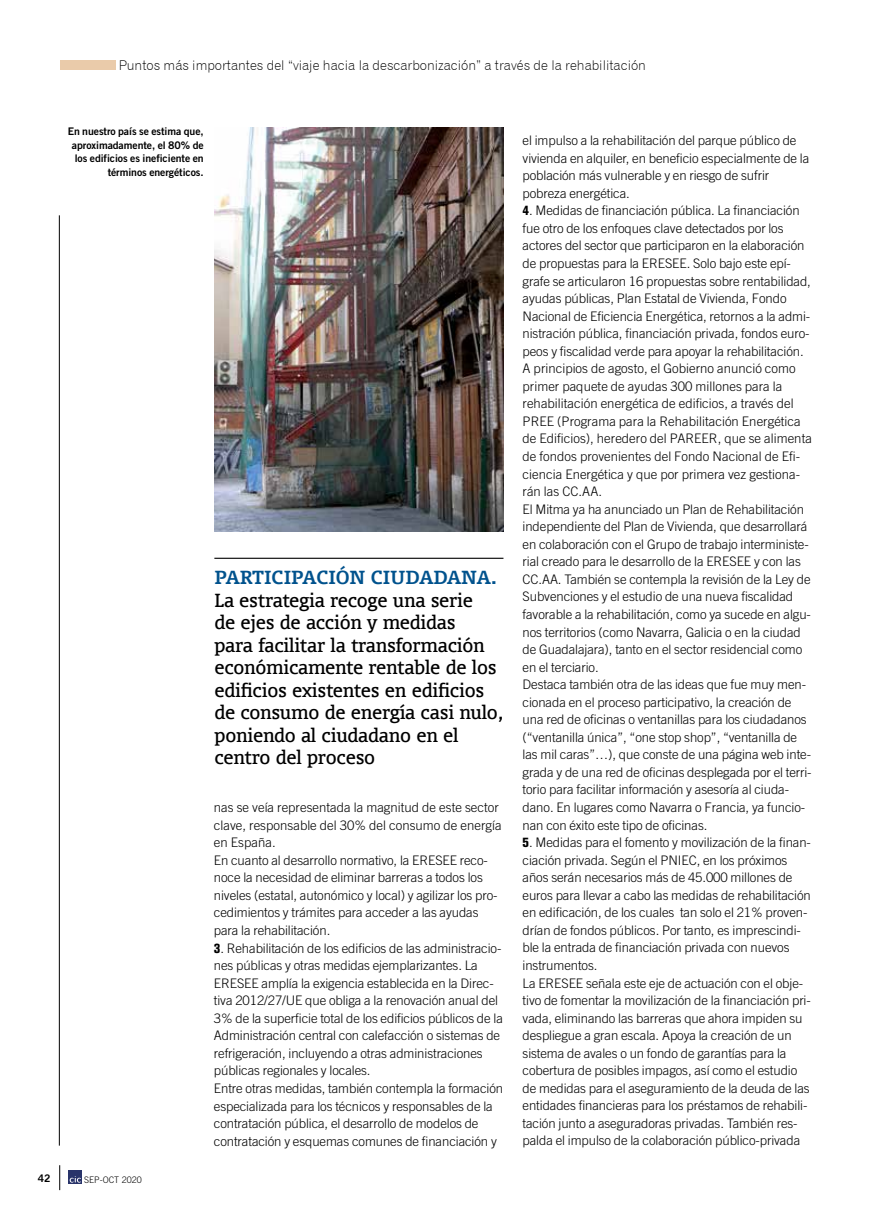
<style>
.page{position:relative;width:893px;height:1212px;background:#fff}
.page>*{position:absolute;margin:0;border:0;box-sizing:border-box;transform-origin:0 0}
.t1{font:18px/22.5px "Union";letter-spacing:-.01em;color:#000}
.t2{font:700 18px "Union";letter-spacing:-.01em;color:#00528d}
.t3{font:13.5px "Gothic 720 BT Light B";color:#000}
.t4{font:300 13.2px/17.5px "Trade Gothic LT Std";letter-spacing:-.005em;color:#000}
.t5{font:10.5px/13.5px "Trade Gothic LT Std Bd 2";letter-spacing:-.005em;color:#000;text-align:right}
.t6{font:300 9px "Trade Gothic LT Std";color:#000}
.s1{font-family:"Akzidenz Grotesk BE";font-weight:800;font-stretch:condensed}
</style>
<div class="page">
<svg style="left:59px;top:1165px;width:1px;height:25px"></svg>
<div style="left:68px;top:1170px;width:14px;height:13px;background:#29346a"></div>
<svg style="left:70px;top:1176px;width:11px;height:6px"></svg>
<div style="left:60px;top:61px;width:55px;height:9px;background:#eacbaa"></div>
<hr style="left:59px;top:215px;width:1px;height:930px;background:#000">
<img style="left:214px;top:128px;width:289px;height:403px">
<hr style="left:214px;top:558px;width:289px;height:1px;background:#000">
<p class="t3" style="left:119px;top:57px;width:529px">Puntos más importantes del “viaje hacia la descarbonización” a través de la rehabilitación</p>
<p class="t5" style="left:68px;top:124px;width:138px">En nuestro país se estima que, aproximadamente, el 80% de los edificios es ineficiente en términos energéticos.</p>
<p class="t5" style="left:38px;top:1172px;width:14px">42</p>
<p class="t6" style="left:84px;top:1174px;width:59px">SEP-OCT 2020</p>
<h1 class="t2" style="left:214px;top:566px;width:284px">PARTICIPACIÓN CIUDADANA.</h1>
<p class="t1" style="left:214px;top:589px;width:290px">La estrategia recoge una serie<br>de ejes de acción y medidas<br>para facilitar la transformación económicamente rentable de los edificios existentes en edificios de consumo de energía casi nulo, poniendo al ciudadano en el centro del proceso</p>
<p class="t4" style="left:214px;top:798px;width:289px">nas se veía representada la magnitud de este sector clave, responsable del 30% del consumo de energía en España.<br>En cuanto al desarrollo normativo, la ERESEE reco&shy;noce la necesidad de eliminar barreras a todos los niveles (estatal, autonómico y local) y agilizar los pro&shy;cedimientos y trámites para acceder a las ayudas para la rehabilitación.</p>
<p class="t4" style="left:214px;top:939px;width:291px"><span class="s1">3</span>. Rehabilitación de los edificios de las administracio&shy;nes públicas y otras medidas ejemplarizantes. La ERESEE amplía la exigencia establecida en la Direc&shy;tiva 2012/27/UE que obliga a la renovación anual del 3% de la superficie total de los edificios públicos de la Administración central con calefacción o sistemas de refrigeración, incluyendo a otras administraciones públicas regionales y locales.<br>Entre otras medidas, también contempla la formación especializada para los técnicos y responsables de la contratación pública, el desarrollo de modelos de contratación y esquemas comunes de financiación y</p>
<p class="t4" style="left:523px;top:131px;width:288px">el impulso a la rehabilitación del parque público de vivienda en alquiler, en beneficio especialmente de la población más vulnerable y en riesgo de sufrir pobreza energética.</p>
<p class="t4" style="left:523px;top:202px;width:291px"><span class="s1">4</span>. Medidas de financiación pública. La financiación fue otro de los enfoques clave detectados por los actores del sector que participaron en la elaboración de propuestas para la ERESEE. Solo bajo este epí&shy;grafe se articularon 16 propuestas sobre rentabilidad, ayudas públicas, Plan Estatal de Vivienda, Fondo Nacional de Eficiencia Energética, retornos a la admi&shy;nistración pública, financiación privada, fondos euro&shy;peos y fiscalidad verde para apoyar la rehabilitación.<br>A principios de agosto, el Gobierno anunció como primer paquete de ayudas 300 millones para la rehabilitación energética de edificios, a través del PREE (Programa para la Rehabilitación Energética de Edificios), heredero del PAREER, que se alimenta de fondos provenientes del Fondo Nacional de Efi&shy;ciencia Energética y que por primera vez gestiona&shy;rán las CC.AA.<br>El Mitma ya ha anunciado un Plan de Rehabilitación independiente del Plan de Vivienda, que desarrollará en colaboración con el Grupo de trabajo interministe&shy;rial creado para le desarrollo de la ERESEE y con las CC.AA. También se contempla la revisión de la Ley de Subvenciones y el estudio de una nueva fiscalidad favorable a la rehabilitación, como ya sucede en algu&shy;nos territorios (como Navarra, Galicia o en la ciudad de Guadalajara), tanto en el sector residencial como en el terciario.<br>Destaca también otra de las ideas que fue muy men&shy;cionada en el proceso participativo, la creación de una red de oficinas o ventanillas para los ciudadanos (“ventanilla única”, “one stop shop”, “ventanilla de las mil caras”…), que conste de una página web inte&shy;grada y de una red de oficinas desplegada por el terri&shy;torio para facilitar información y asesoría al ciuda&shy;dano. En lugares como Navarra o Francia, ya funcio&shy;nan con éxito este tipo de oficinas.</p>
<p class="t4" style="left:523px;top:833px;width:290px"><span class="s1">5</span>. Medidas para el fomento y movilización de la finan&shy;ciación privada. Según el PNIEC, en los próximos años serán necesarios más de 45.000 millones de euros para llevar a cabo las medidas de rehabilitación en edificación, de los cuales tan solo el 21% proven&shy;drían de fondos públicos. Por tanto, es imprescindi&shy;ble la entrada de financiación privada con nuevos instrumentos.<br>La ERESEE señala este eje de actuación con el obje&shy;tivo de fomentar la movilización de la financiación pri&shy;vada, eliminando las barreras que ahora impiden su despliegue a gran escala. Apoya la creación de un sistema de avales o un fondo de garantías para la cobertura de posibles impagos, así como el estudio de medidas para el aseguramiento de la deuda de las entidades financieras para los préstamos de rehabili&shy;tación junto a aseguradoras privadas. También res&shy;palda el impulso de la colaboración público-privada</p>
</div>
